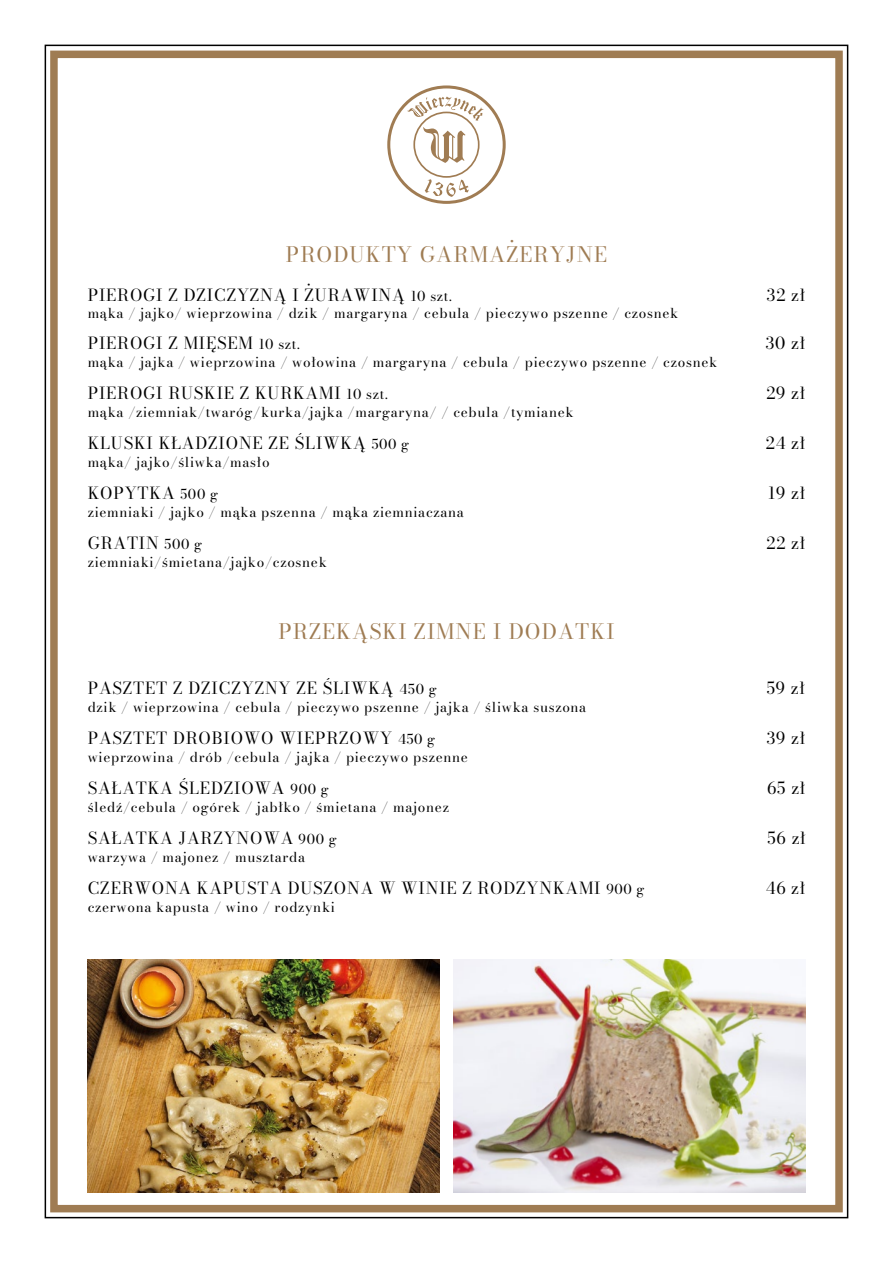
<style>
.page{position:relative;width:893px;height:1263px;background:#fff}
.page>*{position:absolute;margin:0;border:0;box-sizing:border-box;transform-origin:0 0}
.t1{font:21px "Bodoni Moda";letter-spacing:.05em;color:#9f7c53}
.t2{font:16.5px "Bodoni Moda";letter-spacing:.05em;color:#000}
.t3{font:13.5px "Bodoni Moda";letter-spacing:.05em;color:#000}
.s1{font-size:13.5px}
</style>
<div class="page">
<div style="left:50px;top:51px;width:793px;height:1161px;border:8px solid #9f7c53"></div>
<svg style="left:387px;top:85px;width:119px;height:119px"></svg>
<img style="left:453px;top:960px;width:352px;height:232px">
<img style="left:88px;top:960px;width:351px;height:232px">
<h1 class="t1" style="left:286px;top:240px;width:323px">PRODUKTY GARMAŻERYJNE</h1>
<p class="t2" style="left:88px;top:284px;width:366px">PIEROGI Z DZICZYZNĄ I ŻURAWINĄ <span class="s1">10 szt.</span></p>
<p class="t2" style="left:767px;top:284px;width:40px">32 zł</p>
<p class="t3" style="left:88px;top:303px;width:592px">mąka / jajko/ wieprzowina / dzik / margaryna / cebula / pieczywo pszenne / czosnek</p>
<p class="t2" style="left:88px;top:332px;width:214px">PIEROGI Z MIĘSEM <span class="s1">10 szt.</span></p>
<p class="t2" style="left:766px;top:332px;width:41px">30 zł</p>
<p class="t3" style="left:88px;top:353px;width:631px">mąka / jajka / wieprzowina / wołowina / margaryna / cebula / pieczywo pszenne / czosnek</p>
<p class="t2" style="left:88px;top:382px;width:301px">PIEROGI RUSKIE Z KURKAMI <span class="s1">10 szt.</span></p>
<p class="t2" style="left:766px;top:382px;width:40px">29 zł</p>
<p class="t3" style="left:88px;top:403px;width:487px">mąka /ziemniak/twaróg/kurka/jajka /margaryna/ / cebula /tymianek</p>
<p class="t2" style="left:88px;top:432px;width:323px">KLUSKI KŁADZIONE ZE ŚLIWKĄ <span class="s1">500 g</span></p>
<p class="t2" style="left:766px;top:432px;width:41px">24 zł</p>
<p class="t3" style="left:88px;top:453px;width:183px">mąka/ jajko/śliwka/masło</p>
<p class="t2" style="left:88px;top:481px;width:132px">KOPYTKA <span class="s1">500 g</span></p>
<p class="t2" style="left:768px;top:481px;width:39px">19 zł</p>
<p class="t3" style="left:88px;top:503px;width:378px">ziemniaki / jajko / mąka pszenna / mąka ziemniaczana</p>
<p class="t2" style="left:88px;top:531px;width:116px">GRATIN <span class="s1">500 g</span></p>
<p class="t2" style="left:767px;top:531px;width:40px">22 zł</p>
<p class="t3" style="left:88px;top:552px;width:241px">ziemniaki/śmietana/jajko/czosnek</p>
<h1 class="t1" style="left:278px;top:617px;width:338px">PRZEKĄSKI ZIMNE I DODATKI</h1>
<p class="t2" style="left:88px;top:677px;width:351px">PASZTET Z DZICZYZNY ZE ŚLIWKĄ <span class="s1">450 g</span></p>
<p class="t2" style="left:767px;top:677px;width:40px">59 zł</p>
<p class="t3" style="left:88px;top:698px;width:500px">dzik / wieprzowina / cebula / pieczywo pszenne / jajka / śliwka suszona</p>
<p class="t2" style="left:88px;top:727px;width:349px">PASZTET DROBIOWO WIEPRZOWY <span class="s1">450 g</span></p>
<p class="t2" style="left:767px;top:727px;width:40px">39 zł</p>
<p class="t3" style="left:88px;top:748px;width:382px">wieprzowina / drób /cebula / jajka / pieczywo pszenne</p>
<p class="t2" style="left:88px;top:777px;width:243px">SAŁATKA ŚLEDZIOWA <span class="s1">900 g</span></p>
<p class="t2" style="left:767px;top:777px;width:40px">65 zł</p>
<p class="t3" style="left:88px;top:798px;width:363px">śledź/cebula / ogórek / jabłko / śmietana / majonez</p>
<p class="t2" style="left:88px;top:826px;width:251px">SAŁATKA JARZYNOWA <span class="s1">900 g</span></p>
<p class="t2" style="left:767px;top:826px;width:40px">56 zł</p>
<p class="t3" style="left:88px;top:848px;width:219px">warzywa / majonez / musztarda</p>
<p class="t2" style="left:88px;top:876px;width:558px">CZERWONA KAPUSTA DUSZONA W WINIE Z RODZYNKAMI <span class="s1">900 g</span></p>
<p class="t2" style="left:766px;top:876px;width:41px">46 zł</p>
<p class="t3" style="left:88px;top:897px;width:249px">czerwona kapusta / wino / rodzynki</p>
</div>
